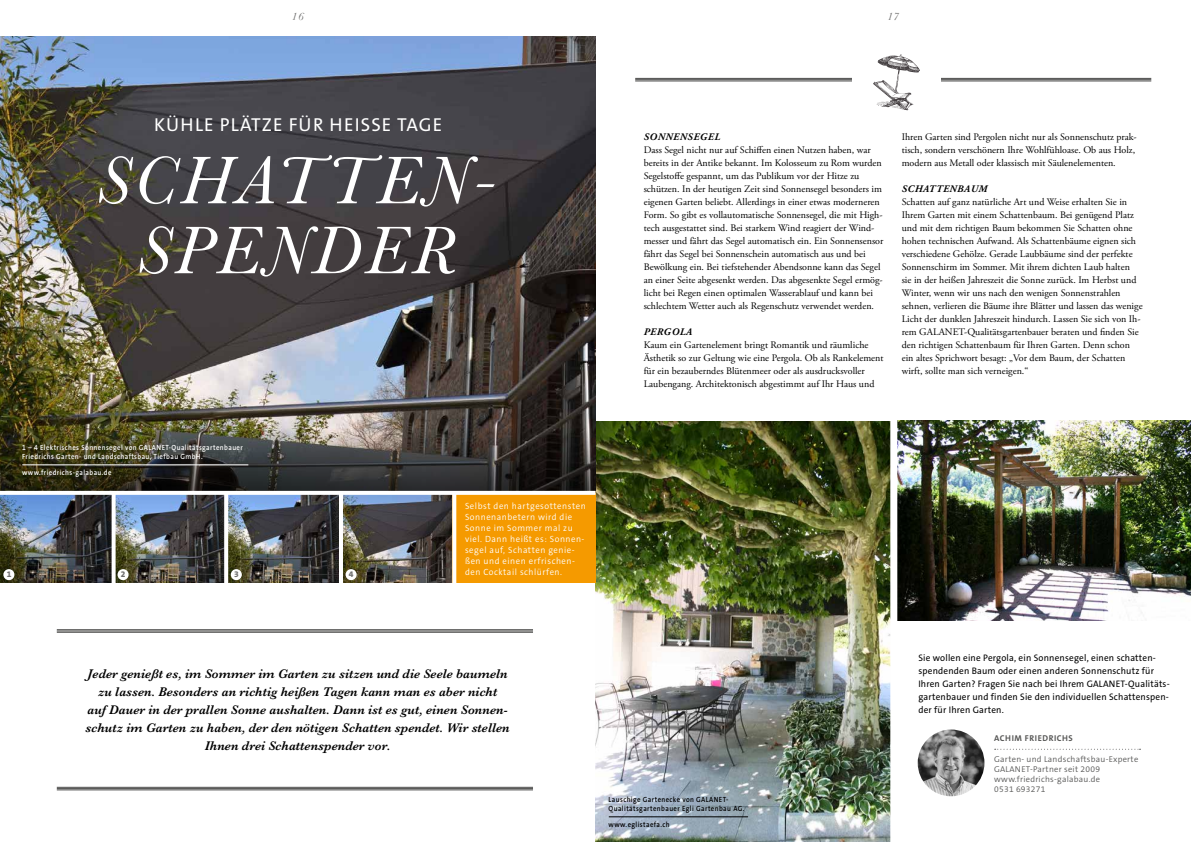
<style>
.page{position:relative;width:1191px;height:842px;background:#fff}
.page>*{position:absolute;margin:0;border:0;box-sizing:border-box;transform-origin:0 0}
.t1{font:italic 70px/70px "Baskerville";letter-spacing:.06em;color:#fff;text-align:center}
.t2{font:18.8px "The Sans B5 Plain";letter-spacing:.06em;color:#fff}
.t3{font:italic 600 13px/18px "Baskerville";color:#000;text-align:center}
.t4{font:italic 11px "Baskerville";color:#6b6b6a}
.t5{font:10px/13px "Adobe Garamond Pro";color:#000}
.t6{font:italic 700 10px "Adobe Garamond Pro";letter-spacing:.055em;color:#000}
.t7{font:9.5px/13px "The Sans B5 Plain";letter-spacing:.02em;color:#000}
.t8{font:300 9px/11px "The Sans B4";letter-spacing:.06em;color:#fff}
.t9{font:300 8.5px/10px "The Sans B4";letter-spacing:.03em;color:#575756}
.t10{font:700 8.5px "The Sans B7";letter-spacing:.06em;color:#575756}
.t11{font:800 8.5px "The Sans B8";color:#706f6f}
.t12{font:600 7.5px/9px "The Sans B6";letter-spacing:.06em;color:#fff;scale:.9 1}
.t13{font:600 7.5px/9px "The Sans B6";letter-spacing:.06em;color:#000;scale:.9 1}
</style>
<div class="page">
<img style="left:897px;top:421px;width:294px;height:200px">
<img style="left:595px;top:421px;width:295px;height:421px">
<img style="left:0;top:36px;width:595px;height:391px">
<img style="left:0;top:495px;width:452px;height:87px">
<svg style="left:112px;top:495px;width:4px;height:88px"></svg>
<svg style="left:224px;top:495px;width:4px;height:88px"></svg>
<hr style="left:339px;top:493px;width:4px;height:107px;background:#fff">
<div style="left:452px;top:491px;width:143px;height:91px;background:#f59a00"></div>
<svg style="left:452px;top:495px;width:4px;height:88px"></svg>
<div style="left:3px;top:569px;width:11px;height:11px;background:#fff;border-radius:50%"></div>
<div style="left:231px;top:569px;width:11px;height:11px;background:#fff;border-radius:50%"></div>
<div style="left:345px;top:569px;width:12px;height:11px;background:#fff;border-radius:50%"></div>
<div style="left:117px;top:569px;width:12px;height:11px;background:#fff;border-radius:50%"></div>
<hr style="left:57px;top:629px;width:476px;height:1px;background:#4a4a49">
<hr style="left:57px;top:630px;width:476px;height:1px;background:#4a4a49">
<hr style="left:57px;top:632px;width:476px;height:1px;background:#4a4a49">
<hr style="left:635px;top:78px;width:516px;height:1px;background:#4a4a49">
<hr style="left:635px;top:79px;width:516px;height:1px;background:#4a4a49">
<hr style="left:635px;top:81px;width:516px;height:1px;background:#4a4a49">
<div style="left:852px;top:44px;width:89px;height:74px;background:#fff"></div>
<svg style="left:873px;top:54px;width:47px;height:56px"></svg>
<hr style="left:57px;top:787px;width:476px;height:1px;background:#4a4a49">
<hr style="left:57px;top:788px;width:476px;height:1px;background:#4a4a49">
<hr style="left:57px;top:790px;width:476px;height:1px;background:#4a4a49">
<svg style="left:994px;top:749px;width:146px;height:1px"></svg>
<img style="left:917px;top:729px;width:67px;height:67px;border-radius:33px">
<hr style="left:609px;top:816px;width:139px;height:1px;background:#000">
<img style="left:0;top:427px;width:595px;height:64px">
<hr style="left:22px;top:465px;width:226px;height:1px;background:#fff">
<svg style="left:0;top:491px;width:595px;height:4px"></svg>
<p class="t4" style="left:292px;top:10px;width:13px">16</p>
<p class="t4" style="left:887px;top:10px;width:13px">17</p>
<h2 class="t2" style="left:154px;top:115px;width:290px">KÜHLE PLÄTZE FÜR HEISSE TAGE</h2>
<h1 class="t1" style="left:97px;top:145px;width:401px">SCHATTEN-<br>SPENDER</h1>
<p class="t12" style="left:22px;top:443px;width:247px">1 – 4 Elektrisches Sonnensegel von GALANET-Qualitätsgartenbauer<br>Friedrichs Garten- und Landschaftsbau, Tiefbau GmbH.</p>
<p class="t12" style="left:22px;top:468px;width:101px">www.friedrichs-galabau.de</p>
<p class="t11" style="left:7px;top:570px;width:6px">1</p>
<p class="t11" style="left:121px;top:570px;width:6px">2</p>
<p class="t11" style="left:234px;top:570px;width:6px">3</p>
<p class="t11" style="left:349px;top:570px;width:6px">4</p>
<p class="t8" style="left:465px;top:500px;width:122px">Selbst den hartgesottensten<br>Sonnenanbetern wird die<br>Sonne im Sommer mal zu viel. Dann heißt es: Sonnen&shy;segel auf, Schatten genie&shy;ßen und einen erfrischen&shy;den Cocktail schlürfen.</p>
<p class="t6" style="left:644px;top:131px;width:78px">SONNENSEGEL</p>
<p class="t5" style="left:643px;top:144px;width:241px">Dass Segel nicht nur auf Schiffen einen Nutzen haben, war bereits in der Antike bekannt. Im Kolosseum zu Rom wurden Segelstoffe gespannt, um das Publikum vor der Hitze zu schützen. In der heutigen Zeit sind Sonnensegel besonders im eigenen Garten beliebt. Allerdings in einer etwas moderneren Form. So gibt es vollautomatische Sonnensegel, die mit High&shy;tech ausgestattet sind. Bei starkem Wind reagiert der Wind&shy;messer und fährt das Segel automatisch ein. Ein Sonnensensor fährt das Segel bei Sonnenschein automatisch aus und bei Bewölkung ein. Bei tiefstehender Abendsonne kann das Segel an einer Seite abgesenkt werden. Das abgesenkte Segel ermög&shy;licht bei Regen einen optimalen Wasserablauf und kann bei schlechtem Wetter auch als Regenschutz verwendet werden.</p>
<p class="t6" style="left:644px;top:326px;width:50px">PERGOLA</p>
<p class="t5" style="left:643px;top:339px;width:241px">Kaum ein Gartenelement bringt Romantik und räumliche Ästhetik so zur Geltung wie eine Pergola. Ob als Rankelement für ein bezauberndes Blütenmeer oder als ausdrucksvoller Laubengang. Architektonisch abgestimmt auf Ihr Haus und</p>
<p class="t5" style="left:901px;top:131px;width:236px">Ihren Garten sind Pergolen nicht nur als Sonnenschutz prak&shy;tisch, sondern verschönern Ihre Wohlfühloase. Ob aus Holz, modern aus Metall oder klassisch mit Säulenelementen.</p>
<p class="t6" style="left:901px;top:183px;width:87px">SCHATTENBAUM</p>
<p class="t5" style="left:901px;top:196px;width:242px">Schatten auf ganz natürliche Art und Weise erhalten Sie in Ihrem Garten mit einem Schattenbaum. Bei genügend Platz und mit dem richtigen Baum bekommen Sie Schatten ohne hohen technischen Aufwand. Als Schattenbäume eignen sich verschiedene Gehölze. Gerade Laubbäume sind der perfekte Sonnenschirm im Sommer. Mit ihrem dichten Laub halten<br>sie in der heißen Jahreszeit die Sonne zurück. Im Herbst und Winter, wenn wir uns nach den wenigen Sonnenstrahlen sehnen, verlieren die Bäume ihre Blätter und lassen das wenige Licht der dunklen Jahreszeit hindurch. Lassen Sie sich von Ih&shy;rem GALANET-Qualitätsgartenbauer beraten und finden Sie den richtigen Schattenbaum für Ihren Garten. Denn schon ein altes Sprichwort besagt: „Vor dem Baum, der Schatten wirft, sollte man sich verneigen.“</p>
<p class="t3" style="left:86px;top:665px;width:426px">Jeder genießt es, im Sommer im Garten zu sitzen und die Seele baumeln zu lassen. Besonders an richtig heißen Tagen kann man es aber nicht<br>auf Dauer in der prallen Sonne aushalten. Dann ist es gut, einen Sonnen&shy;schutz im Garten zu haben, der den nötigen Schatten spendet. Wir stellen Ihnen drei Schattenspender vor.</p>
<p class="t13" style="left:608px;top:795px;width:152px">Lauschige Gartenecke von GALANET-<br>Qualitätsgartenbauer Egli Gartenbau AG.</p>
<p class="t13" style="left:608px;top:820px;width:69px">www.eglistaefa.ch</p>
<p class="t7" style="left:918px;top:652px;width:253px">Sie wollen eine Pergola, ein Sonnensegel, einen schatten&shy;spendenden Baum oder einen anderen Sonnenschutz für Ihren Garten? Fragen Sie nach bei Ihrem GALANET-Qualitäts&shy;gartenbauer und finden Sie den individuellen Schattenspen&shy;der für Ihren Garten.</p>
<p class="t10" style="left:994px;top:733px;width:80px">ACHIM FRIEDRICHS</p>
<p class="t9" style="left:994px;top:755px;width:146px">Garten- und Landschaftsbau-Experte<br>GALANET-Partner seit 2009 www.friedrichs-galabau.de<br>0531 693271</p>
</div>
